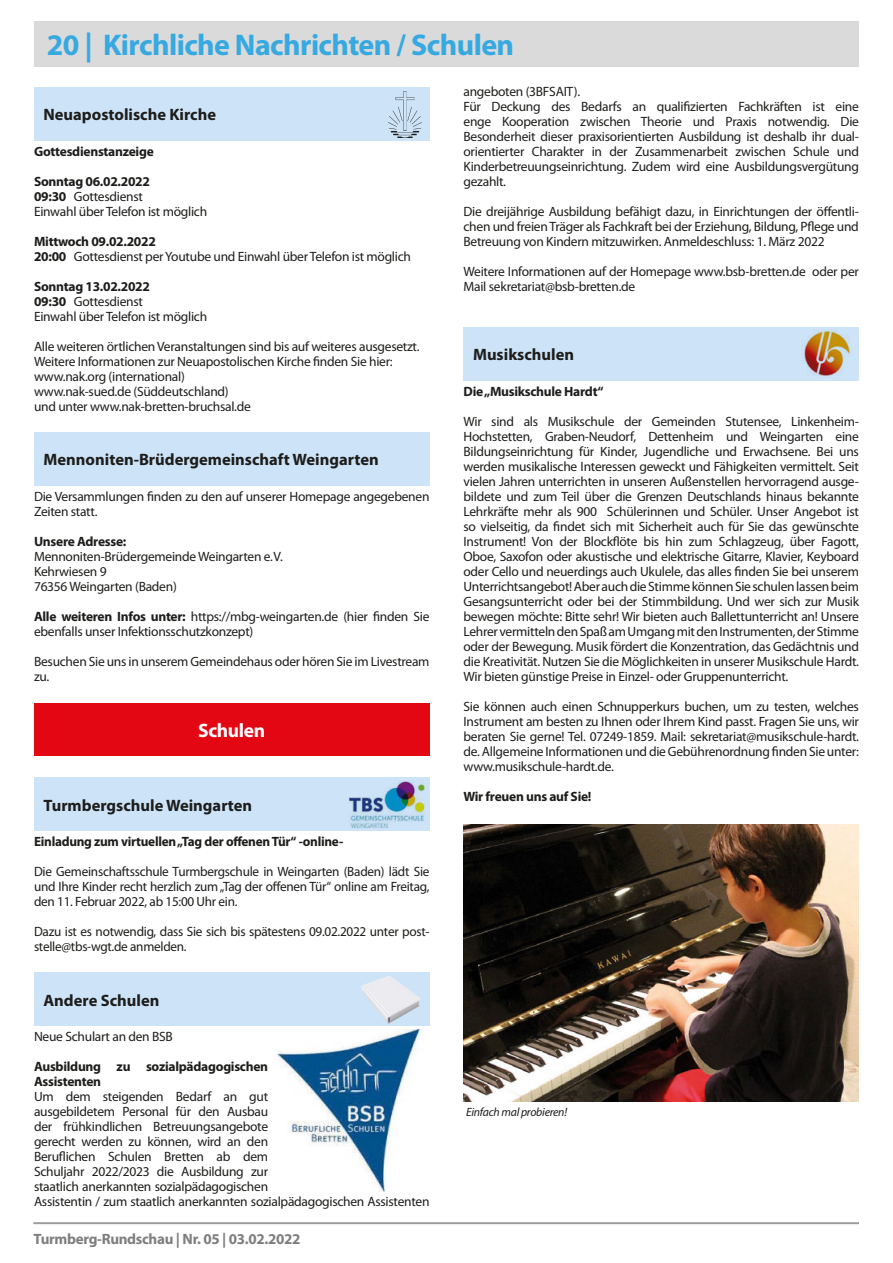
<style>
.page{position:relative;width:893px;height:1263px;background:#fff}
.page>*{position:absolute;margin:0;border:0;box-sizing:border-box;transform-origin:0 0}
.t1{font:700 30px "Myriad Pro";letter-spacing:-.02em;color:#36a9e1}
.t2{font:700 19.5px "Myriad Pro";letter-spacing:-.02em;color:#fff}
.t3{font:700 16.5px "Myriad Pro";color:#1d1d1b}
.t4{font:700 15px "Myriad Pro";letter-spacing:-.02em;color:#7e7e7d}
.t5{font:13.5px/15px "Myriad Pro";letter-spacing:-.02em;color:#1d1d1b}
.t6{font:700 13.5px/15px "Myriad Pro";letter-spacing:-.02em;color:#1d1d1b}
.t7{font:italic 12px "Myriad Pro";letter-spacing:-.02em;color:#1d1d1b}
.s1{font-weight:700}
</style>
<div class="page">
<div style="left:34px;top:21px;width:825px;height:46px;background:#dadada"></div>
<hr style="left:34px;top:1222px;width:825px;height:2px;background:#9d9d9c">
<div style="left:34px;top:87px;width:395px;height:54px;background:#cde3f7"></div>
<img style="left:389px;top:91px;width:33px;height:46px">
<div style="left:34px;top:432px;width:395px;height:54px;background:#cde3f7"></div>
<div style="left:34px;top:704px;width:395px;height:52px;background:#e30613"></div>
<div style="left:34px;top:777px;width:395px;height:54px;background:#cde3f7"></div>
<img style="left:348px;top:781px;width:77px;height:48px">
<div style="left:34px;top:972px;width:395px;height:54px;background:#cde3f7"></div>
<img style="left:361px;top:976px;width:60px;height:48px">
<div style="left:463px;top:327px;width:396px;height:54px;background:#cde3f7"></div>
<img style="left:804px;top:329px;width:47px;height:47px">
<img style="left:463px;top:824px;width:395px;height:277px">
<img style="left:275px;top:1030px;width:148px;height:161px">
<h1 class="t1" style="left:47px;top:26px;width:469px">20 | Kirchliche Nachrichten / Schulen</h1>
<p class="t3" style="left:44px;top:104px;width:174px">Neuapostolische Kirche</p>
<p class="t6" style="left:34px;top:144px;width:121px">Gottesdienstanzeige</p>
<p class="t5" style="left:34px;top:174px;width:175px"><span class="s1">Sonntag 06.02.2022<br>09:30</span> Gottesdienst<br>Einwahl über Telefon ist möglich</p>
<p class="t5" style="left:34px;top:234px;width:379px"><span class="s1">Mittwoch 09.02.2022<br>20:00</span> Gottesdienst per Youtube und Einwahl über Telefon ist möglich</p>
<p class="t5" style="left:34px;top:279px;width:175px"><span class="s1">Sonntag 13.02.2022<br>09:30</span> Gottesdienst<br>Einwahl über Telefon ist möglich</p>
<p class="t5" style="left:34px;top:339px;width:387px">Alle weiteren örtlichen Veranstaltungen sind bis auf weiteres ausgesetzt.<br>Weitere Informationen zur Neuapostolischen Kirche finden Sie hier: www.nak.org (international)<br>www.nak-sued.de (Süddeutschland)<br>und unter www.nak-bretten-bruchsal.de</p>
<p class="t3" style="left:44px;top:449px;width:337px">Mennoniten-Brüdergemeinschaft Weingarten</p>
<p class="t5" style="left:34px;top:489px;width:397px">Die Versammlungen finden zu den auf unserer Homepage angegebenen<br>Zeiten statt.</p>
<p class="t6" style="left:34px;top:534px;width:94px">Unsere Adresse:</p>
<p class="t5" style="left:34px;top:549px;width:250px">Mennoniten-Brüdergemeinde Weingarten e.V.<br>Kehrwiesen 9<br>76356 Weingarten (Baden)</p>
<p class="t5" style="left:34px;top:609px;width:397px"><span class="s1">Alle weiteren Infos unter:</span> https://mbg-weingarten.de (hier finden Sie ebenfalls unser Infektionsschutzkonzept)</p>
<p class="t5" style="left:34px;top:654px;width:397px">Besuchen Sie uns in unserem Gemeindehaus oder hören Sie im Livestream zu.</p>
<h2 class="t2" style="left:198px;top:718px;width:69px">Schulen</h2>
<p class="t3" style="left:44px;top:794px;width:210px">Turmbergschule Weingarten</p>
<p class="t6" style="left:34px;top:834px;width:311px">Einladung zum virtuellen „Tag der offenen Tür“ -online-</p>
<p class="t5" style="left:34px;top:864px;width:397px;text-align:justify">Die Gemeinschaftsschule Turmbergschule in Weingarten (Baden) lädt Sie und Ihre Kinder recht herzlich zum „Tag der offenen Tür“ online am Freitag, den 11. Februar 2022, ab 15:00 Uhr ein.</p>
<p class="t5" style="left:34px;top:924px;width:397px">Dazu ist es notwendig, dass Sie sich bis spätestens 09.02.2022 unter post&shy;stelle@tbs-wgt.de anmelden.</p>
<p class="t3" style="left:44px;top:989px;width:117px">Andere Schulen</p>
<p class="t5" style="left:34px;top:1029px;width:140px">Neue Schulart an den BSB</p>
<p class="t6" style="left:34px;top:1059px;width:236px">Ausbildung zu sozialpädagogischen<br>Assistenten</p>
<p class="t5" style="left:34px;top:1089px;width:397px">Um dem steigenden Bedarf an gut<br>ausgebildetem Personal für den Ausbau<br>der frühkindlichen Betreuungsangebote<br>gerecht werden zu können, wird an den<br>Beruflichen Schulen Bretten ab dem<br>Schuljahr 2022/2023 die Ausbildung zur<br>staatlich anerkannten sozialpädagogischen<br>Assistentin / zum staatlich anerkannten sozialpädagogischen Assistenten</p>
<p class="t4" style="left:34px;top:1229px;width:268px">Turmberg-Rundschau | Nr. 05 | 03.02.2022</p>
<p class="t5" style="left:463px;top:84px;width:397px">angeboten (3BFSAIT).<br>Für Deckung des Bedarfs an qualifizierten Fachkräften ist eine enge Kooperation zwischen Theorie und Praxis notwendig. Die Besonderheit dieser praxisorientierten Ausbildung ist deshalb ihr dual&shy;orientierter Charakter in der Zusammenarbeit zwischen Schule und Kinderbetreuungseinrichtung. Zudem wird eine Ausbildungsvergütung gezahlt.</p>
<p class="t5" style="left:463px;top:204px;width:397px;text-align:justify">Die dreijährige Ausbildung befähigt dazu, in Einrichtungen der öffentli&shy;chen und freien Träger als Fachkraft bei der Erziehung, Bildung, Pflege und Betreuung von Kindern mitzuwirken. Anmeldeschluss: 1. März 2022</p>
<p class="t5" style="left:463px;top:264px;width:397px">Weitere Informationen auf der Homepage www.bsb-bretten.de oder per<br>Mail sekretariat@bsb-bretten.de</p>
<p class="t3" style="left:473px;top:344px;width:103px">Musikschulen</p>
<p class="t6" style="left:463px;top:384px;width:142px">Die „Musikschule Hardt“</p>
<p class="t5" style="left:463px;top:414px;width:397px;text-align:justify">Wir sind als Musikschule der Gemeinden Stutensee, Linkenheim-Hochstetten, Graben-Neudorf, Dettenheim und Weingarten eine Bildungseinrichtung für Kinder, Jugendliche und Erwachsene. Bei uns werden musikalische Interessen geweckt und Fähigkeiten vermittelt. Seit vielen Jahren unterrichten in unseren Außenstellen hervorragend ausge&shy;bildete und zum Teil über die Grenzen Deutschlands hinaus bekannte Lehrkräfte mehr als 900 Schülerinnen und Schüler. Unser Angebot ist so vielseitig, da findet sich mit Sicherheit auch für Sie das gewünschte Instrument! Von der Blockflöte bis hin zum Schlagzeug, über Fagott, Oboe, Saxofon oder akustische und elektrische Gitarre, Klavier, Keyboard oder Cello und neuerdings auch Ukulele, das alles finden Sie bei unserem Unterrichtsangebot! Aber auch die Stimme können Sie schulen lassen beim Gesangsunterricht oder bei der Stimmbildung. Und wer sich zur Musik bewegen möchte: Bitte sehr! Wir bieten auch Ballettunterricht an! Unsere Lehrer vermitteln den Spaß am Umgang mit den Instrumenten, der Stimme oder der Bewegung. Musik fördert die Konzentration, das Gedächtnis und die Kreativität. Nutzen Sie die Möglichkeiten in unserer Musikschule Hardt.<br>Wir bieten günstige Preise in Einzel- oder Gruppenunterricht.</p>
<p class="t5" style="left:463px;top:699px;width:397px;text-align:justify">Sie können auch einen Schnupperkurs buchen, um zu testen, welches Instrument am besten zu Ihnen oder Ihrem Kind passt. Fragen Sie uns, wir beraten Sie gerne! Tel. 07249-1859. Mail: sekretariat@musikschule-hardt. de. Allgemeine Informationen und die Gebührenordnung finden Sie unter: www.musikschule-hardt.de.</p>
<p class="t6" style="left:463px;top:788px;width:130px">Wir freuen uns auf Sie!</p>
<p class="t7" style="left:466px;top:1105px;width:103px">Einfach mal probieren!</p>
</div>
